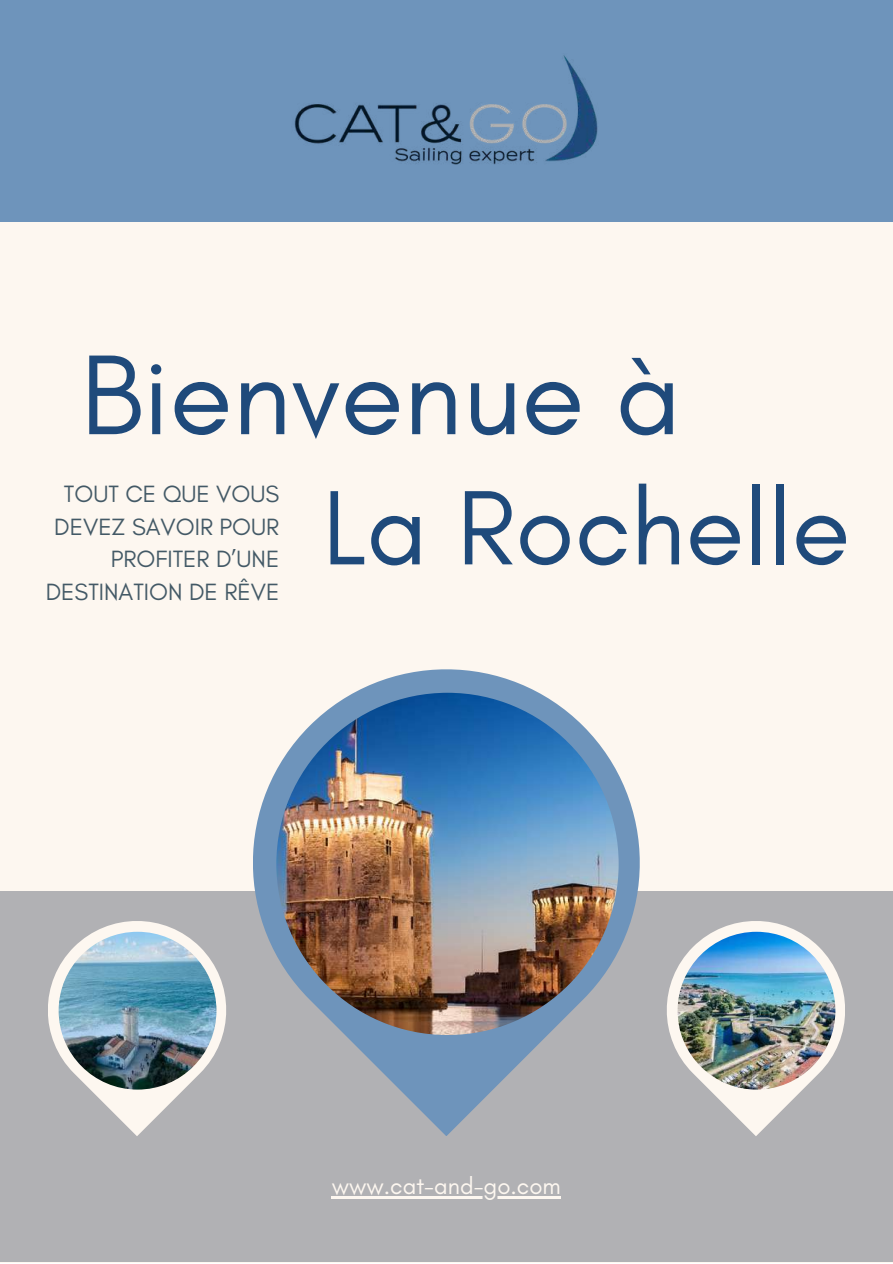
<style>
.page{position:relative;width:893px;height:1264px;background:#fff}
.page>*{position:absolute;margin:0;border:0;box-sizing:border-box;transform-origin:0 0}
.t1{font:115.65px "Glacial Indifference";color:#1f4a7b}
.t2{font:107.55px "Glacial Indifference";color:#1f4a7b}
.t3{font:24px/32.5px "Glacial Indifference";color:#435966;text-align:right}
.t4{font:24px "Glacial Indifference";color:#fdf7f0}
</style>
<div class="page">
<div style="left:0;top:0;width:892px;height:1262px;background:#fdf7f0"></div>
<div style="left:0;top:891px;width:892px;height:371px;background:#b1b1b4"></div>
<div style="left:0;top:0;width:892px;height:222px;background:#6e94bb"></div>
<img style="left:294px;top:55px;width:304px;height:110px">
<svg style="left:253px;top:669px;width:386px;height:467px"></svg>
<img style="left:276px;top:692px;width:342px;height:342px;border-radius:50%">
<svg style="left:48px;top:921px;width:178px;height:215px"></svg>
<img style="left:59px;top:931px;width:157px;height:158px;border-radius:50%">
<hr style="left:332px;top:1196px;width:229px;height:2px;background:#fdf7f0">
<svg style="left:666px;top:921px;width:179px;height:215px"></svg>
<img style="left:677px;top:931px;width:158px;height:158px;border-radius:50%">
<h1 class="t1" style="left:81px;top:324px;width:602px">Bienvenue à</h1>
<p class="t3" style="left:46px;top:477px;width:235px">TOUT CE QUE VOUS<br>DEVEZ SAVOIR POUR<br>PROFITER D’UNE<br>DESTINATION DE RÊVE</p>
<h2 class="t2" style="left:322px;top:462px;width:529px">La Rochelle</h2>
<p class="t4" style="left:332px;top:1171px;width:231px">www.cat-and-go.com</p>
</div>
